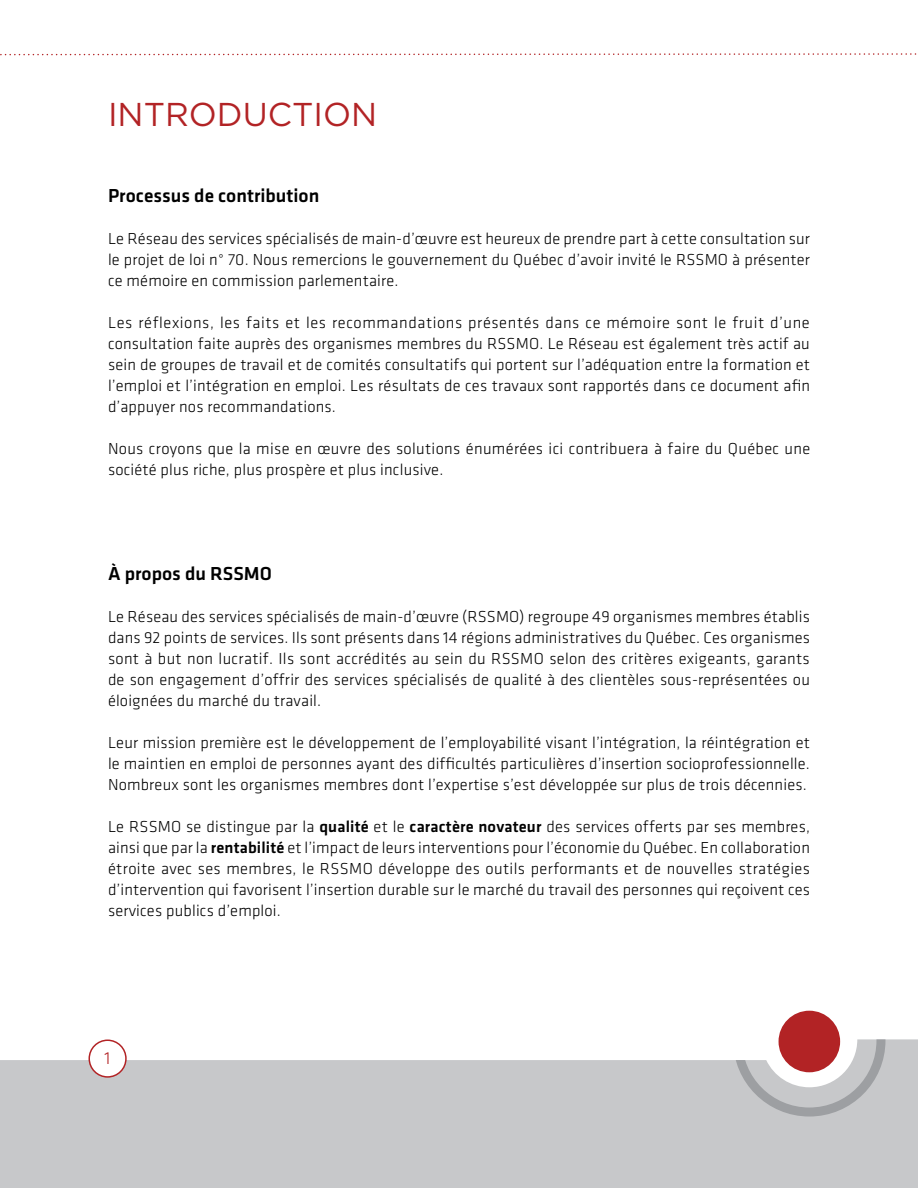
<style>
.page{position:relative;width:918px;height:1188px;background:#fff}
.page>*{position:absolute;margin:0;border:0;box-sizing:border-box;transform-origin:0 0}
.t1{font:33px "Gotham";color:#b22325}
.t2{font:500 19.5px "Klavika";color:#000}
.t3{font:300 18px "Klavika";color:#b22325}
.t4{font:300 16.5px/21px "Klavika";letter-spacing:.01em;color:#000;text-align:justify}
.s1{font-weight:500}
</style>
<div class="page">
<div style="left:779px;top:1011px;width:61px;height:61px;background:#b22325;border-radius:50%"></div>
<svg style="left:0;top:1039px;width:918px;height:149px;background:#cdced0"></svg>
<svg style="left:733px;top:1039px;width:152px;height:78px"></svg>
<svg style="left:0;top:53px;width:917px;height:3px"></svg>
<div style="left:89px;top:1040px;width:37px;height:37px;background:#fff;border-radius:50%"></div>
<div style="left:88px;top:1040px;width:39px;height:38px;border:2px solid #b22325;border-radius:50%"></div>
<h1 class="t1" style="left:108px;top:96px;width:271px">INTRODUCTION</h1>
<p class="t2" style="left:108px;top:185px;width:213px">Processus de contribution</p>
<p class="t4" style="left:108px;top:228px;width:704px">Le Réseau des services spécialisés de main-d’œuvre est heureux de prendre part à cette consultation sur le projet de loi n° 70. Nous remercions le gouvernement du Québec d’avoir invité le RSSMO à présenter ce mémoire en commission parlementaire.</p>
<p class="t4" style="left:108px;top:312px;width:704px">Les réflexions, les faits et les recommandations présentés dans ce mémoire sont le fruit d’une consultation faite auprès des organismes membres du RSSMO. Le Réseau est également très actif au sein de groupes de travail et de comités consultatifs qui portent sur l’adéquation entre la formation et l’emploi et l’intégration en emploi. Les résultats de ces travaux sont rapportés dans ce document afin d’appuyer nos recommandations.</p>
<p class="t4" style="left:108px;top:438px;width:704px">Nous croyons que la mise en œuvre des solutions énumérées ici contribuera à faire du Québec une société plus riche, plus prospère et plus inclusive.</p>
<p class="t2" style="left:108px;top:563px;width:165px">À propos du RSSMO</p>
<p class="t4" style="left:108px;top:606px;width:703px">Le Réseau des services spécialisés de main-d’œuvre (RSSMO) regroupe 49 organismes membres établis dans 92 points de services. Ils sont présents dans 14 régions administratives du Québec. Ces organismes sont à but non lucratif. Ils sont accrédités au sein du RSSMO selon des critères exigeants, garants de son engagement d’offrir des services spécialisés de qualité à des clientèles sous-représentées ou éloignées du marché du travail.</p>
<p class="t4" style="left:108px;top:732px;width:703px;text-align:left">Leur mission première est le développement de l’employabilité visant l’intégration, la réintégration et le maintien en emploi de personnes ayant des difficultés particulières d’insertion socioprofessionnelle.<br>Nombreux sont les organismes membres dont l’expertise s’est développée sur plus de trois décennies.</p>
<p class="t4" style="left:108px;top:816px;width:704px">Le RSSMO se distingue par la <span class="s1">qualité</span> et le <span class="s1">caractère novateur</span> des services offerts par ses membres, ainsi que par la <span class="s1">rentabilité</span> et l’impact de leurs interventions pour l’économie du Québec. En collaboration étroite avec ses membres, le RSSMO développe des outils performants et de nouvelles stratégies d’intervention qui favorisent l’insertion durable sur le marché du travail des personnes qui reçoivent ces services publics d’emploi.</p>
<p class="t3" style="left:105px;top:1049px;width:7px">1</p>
</div>
